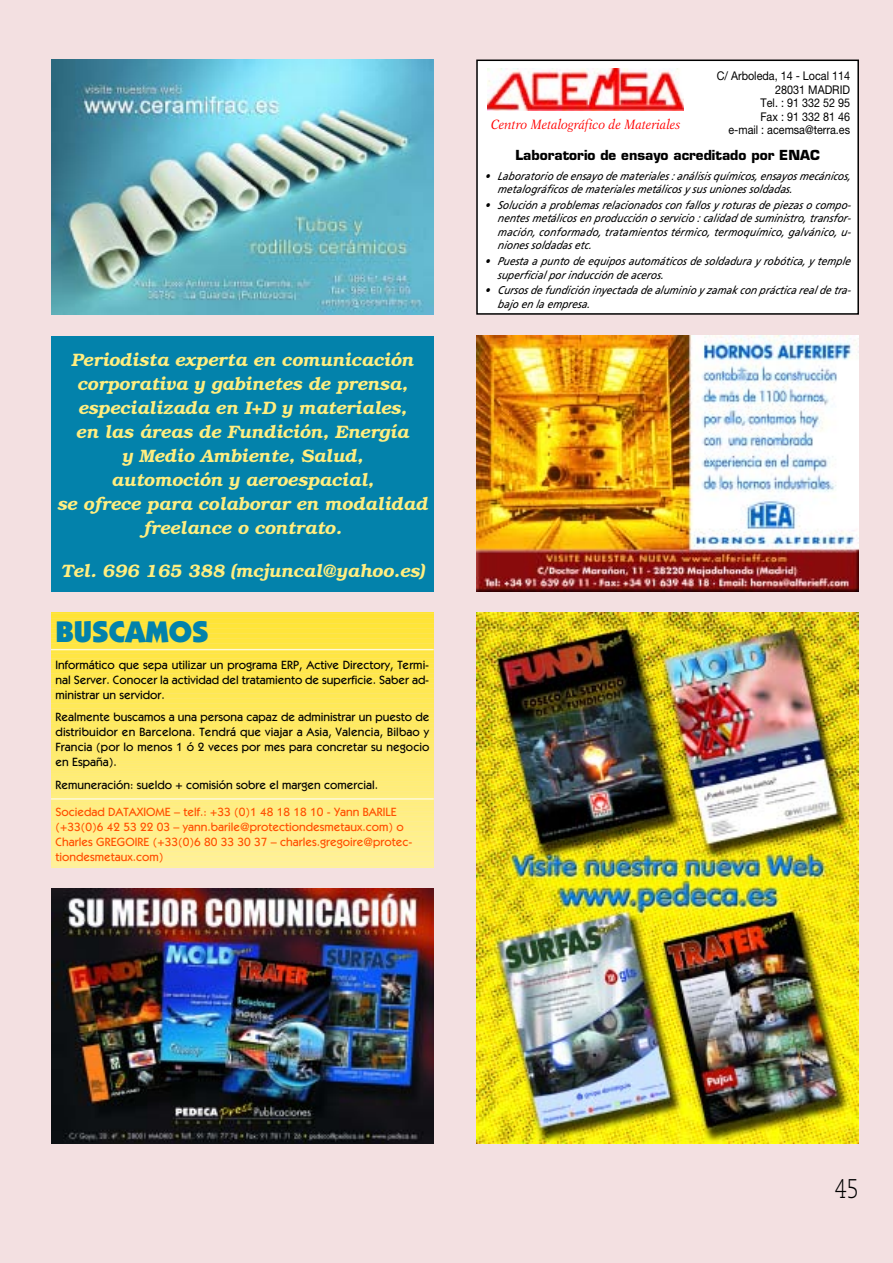
<style>
.page{position:relative;width:893px;height:1263px;background:#f3e0e1}
.page>*{position:absolute;margin:0;border:0;box-sizing:border-box;transform-origin:0 0}
.t1{font:900 30px "Itc Kabel";color:#0382ab}
.t2{font:300 27px "Caecilia";color:#000;scale:.8 1}
.t3{font:italic 600 18px/24px "Bookman";color:#ffee80;text-align:center}
.t4{font:700 13.5px "Eurostile";color:#000}
.t5{font:italic 13.5px "New Aster";color:#f00;scale:.9 1}
.t6{font:500 12px/15px "Itc Kabel";color:#000;text-align:justify}
.t7{font:500 12px/15px "Itc Kabel";color:#ff4e00}
.t8{font:12px/13.5px "Helvetica Neue";color:#000;text-align:right;scale:.9 1}
.t9{font:italic 11.25px/13.5px "Frutiger";color:#000;scale:.9 1}
</style>
<div class="page">
<div style="left:477px;top:60px;width:381px;height:254px;background:#fff"></div>
<img style="left:488px;top:68px;width:196px;height:43px">
<div style="left:476px;top:60px;width:383px;height:255px;border:2px solid #000"></div>
<img style="left:51px;top:60px;width:383px;height:255px">
<img style="left:476px;top:336px;width:383px;height:255px">
<img style="left:51px;top:889px;width:383px;height:255px">
<img style="left:476px;top:612px;width:383px;height:532px">
<div style="left:51px;top:336px;width:383px;height:255px;background:#0382ab"></div>
<hr style="left:51px;top:863px;width:383px;height:4px;background:#fff198">
<hr style="left:51px;top:861px;width:383px;height:3px;background:#fff197">
<hr style="left:51px;top:858px;width:383px;height:4px;background:#fff196">
<hr style="left:51px;top:856px;width:383px;height:3px;background:#fff195">
<hr style="left:51px;top:853px;width:383px;height:4px;background:#fff194">
<hr style="left:51px;top:851px;width:383px;height:3px;background:#fff193">
<hr style="left:51px;top:848px;width:383px;height:4px;background:#fff092">
<hr style="left:51px;top:846px;width:383px;height:3px;background:#fff091">
<hr style="left:51px;top:843px;width:383px;height:4px;background:#fff090">
<hr style="left:51px;top:841px;width:383px;height:3px;background:#fff08f">
<hr style="left:51px;top:838px;width:383px;height:4px;background:#fff08e">
<hr style="left:51px;top:836px;width:383px;height:3px;background:#fff08d">
<hr style="left:51px;top:833px;width:383px;height:4px;background:#fff08c">
<hr style="left:51px;top:831px;width:383px;height:3px;background:#fff08b">
<hr style="left:51px;top:828px;width:383px;height:4px;background:#ffef8a">
<hr style="left:51px;top:826px;width:383px;height:3px;background:#ffef89">
<hr style="left:51px;top:823px;width:383px;height:4px;background:#ffef88">
<hr style="left:51px;top:821px;width:383px;height:3px;background:#ffef87">
<hr style="left:51px;top:818px;width:383px;height:4px;background:#ffef86">
<hr style="left:51px;top:816px;width:383px;height:3px;background:#ffef85">
<hr style="left:51px;top:813px;width:383px;height:4px;background:#ffef84">
<hr style="left:51px;top:811px;width:383px;height:3px;background:#ffef83">
<hr style="left:51px;top:808px;width:383px;height:4px;background:#ffee82">
<hr style="left:51px;top:806px;width:383px;height:3px;background:#ffee81">
<hr style="left:51px;top:803px;width:383px;height:4px;background:#ffee80">
<hr style="left:51px;top:801px;width:383px;height:3px;background:#ffee7f">
<svg style="left:51px;top:799px;width:383px;height:2px"></svg>
<hr style="left:51px;top:796px;width:383px;height:3px;background:#ffee7d">
<hr style="left:51px;top:793px;width:383px;height:4px;background:#ffee7c">
<hr style="left:51px;top:791px;width:383px;height:3px;background:#ffed7b">
<hr style="left:51px;top:788px;width:383px;height:4px;background:#ffed7a">
<hr style="left:51px;top:786px;width:383px;height:3px;background:#ffed79">
<hr style="left:51px;top:783px;width:383px;height:4px;background:#ffed78">
<hr style="left:51px;top:781px;width:383px;height:3px;background:#ffed77">
<hr style="left:51px;top:778px;width:383px;height:4px;background:#ffed76">
<hr style="left:51px;top:776px;width:383px;height:3px;background:#ffed75">
<hr style="left:51px;top:773px;width:383px;height:4px;background:#ffed74">
<hr style="left:51px;top:771px;width:383px;height:3px;background:#ffec73">
<hr style="left:51px;top:768px;width:383px;height:4px;background:#ffec72">
<hr style="left:51px;top:766px;width:383px;height:3px;background:#ffec71">
<hr style="left:51px;top:763px;width:383px;height:4px;background:#ffec70">
<hr style="left:51px;top:761px;width:383px;height:3px;background:#ffec6f">
<hr style="left:51px;top:758px;width:383px;height:4px;background:#ffec6e">
<hr style="left:51px;top:756px;width:383px;height:3px;background:#ffec6d">
<hr style="left:51px;top:753px;width:383px;height:4px;background:#ffec6c">
<hr style="left:51px;top:751px;width:383px;height:3px;background:#ffeb6b">
<hr style="left:51px;top:748px;width:383px;height:4px;background:#ffeb6a">
<hr style="left:51px;top:746px;width:383px;height:3px;background:#ffeb69">
<hr style="left:51px;top:743px;width:383px;height:4px;background:#ffeb68">
<hr style="left:51px;top:741px;width:383px;height:3px;background:#ffeb67">
<hr style="left:51px;top:738px;width:383px;height:4px;background:#ffeb66">
<hr style="left:51px;top:736px;width:383px;height:3px;background:#ffeb65">
<hr style="left:51px;top:733px;width:383px;height:4px;background:#ffea64">
<hr style="left:51px;top:731px;width:383px;height:3px;background:#ffea63">
<hr style="left:51px;top:728px;width:383px;height:3px;background:#ffea62">
<hr style="left:51px;top:726px;width:383px;height:3px;background:#ffea61">
<hr style="left:51px;top:723px;width:383px;height:3px;background:#ffea60">
<hr style="left:51px;top:721px;width:383px;height:3px;background:#ffea5f">
<hr style="left:51px;top:718px;width:383px;height:3px;background:#ffea5e">
<hr style="left:51px;top:716px;width:383px;height:3px;background:#ffea5d">
<hr style="left:51px;top:713px;width:383px;height:3px;background:#ffe95c">
<hr style="left:51px;top:711px;width:383px;height:3px;background:#ffe95b">
<hr style="left:51px;top:708px;width:383px;height:3px;background:#ffe95a">
<hr style="left:51px;top:706px;width:383px;height:3px;background:#ffe959">
<hr style="left:51px;top:703px;width:383px;height:3px;background:#ffe958">
<hr style="left:51px;top:701px;width:383px;height:3px;background:#ffe957">
<hr style="left:51px;top:698px;width:383px;height:3px;background:#ffe956">
<hr style="left:51px;top:696px;width:383px;height:3px;background:#ffe955">
<hr style="left:51px;top:693px;width:383px;height:3px;background:#ffe854">
<hr style="left:51px;top:691px;width:383px;height:3px;background:#ffe853">
<hr style="left:51px;top:688px;width:383px;height:3px;background:#ffe852">
<hr style="left:51px;top:686px;width:383px;height:3px;background:#ffe851">
<hr style="left:51px;top:683px;width:383px;height:3px;background:#ffe850">
<hr style="left:51px;top:681px;width:383px;height:3px;background:#ffe84f">
<hr style="left:51px;top:678px;width:383px;height:3px;background:#ffe84e">
<hr style="left:51px;top:676px;width:383px;height:3px;background:#ffe84d">
<hr style="left:51px;top:673px;width:383px;height:3px;background:#ffe74c">
<svg style="left:51px;top:671px;width:383px;height:3px"></svg>
<hr style="left:51px;top:668px;width:383px;height:3px;background:#ffe74a">
<svg style="left:51px;top:666px;width:383px;height:3px"></svg>
<hr style="left:51px;top:663px;width:383px;height:3px;background:#ffe748">
<svg style="left:51px;top:661px;width:383px;height:3px"></svg>
<hr style="left:51px;top:658px;width:383px;height:3px;background:#ffe746">
<svg style="left:51px;top:656px;width:383px;height:3px"></svg>
<hr style="left:51px;top:653px;width:383px;height:3px;background:#ffe644">
<svg style="left:51px;top:651px;width:383px;height:3px"></svg>
<hr style="left:51px;top:648px;width:383px;height:3px;background:#ffe642">
<svg style="left:51px;top:646px;width:383px;height:3px"></svg>
<hr style="left:51px;top:643px;width:383px;height:3px;background:#ffe640">
<svg style="left:51px;top:641px;width:383px;height:3px"></svg>
<hr style="left:51px;top:638px;width:383px;height:3px;background:#ffe63e">
<svg style="left:51px;top:636px;width:383px;height:3px"></svg>
<hr style="left:51px;top:633px;width:383px;height:3px;background:#ffe53c">
<svg style="left:51px;top:631px;width:383px;height:3px"></svg>
<hr style="left:51px;top:628px;width:383px;height:3px;background:#ffe53a">
<svg style="left:51px;top:626px;width:383px;height:3px"></svg>
<hr style="left:51px;top:623px;width:383px;height:3px;background:#ffe538">
<svg style="left:51px;top:621px;width:383px;height:3px"></svg>
<hr style="left:51px;top:618px;width:383px;height:3px;background:#ffe436">
<svg style="left:51px;top:616px;width:383px;height:3px"></svg>
<hr style="left:51px;top:613px;width:383px;height:3px;background:#ffe434">
<hr style="left:51px;top:612px;width:383px;height:2px;background:#ffe433">
<hr style="left:51px;top:649px;width:383px;height:1px;background:#fff">
<hr style="left:51px;top:798px;width:383px;height:1px;background:#fff">
<p class="t3" style="left:57px;top:347px;width:372px">Periodista experta en comunicación corporativa y gabinetes de prensa, especializada en I+D y materiales,<br>en las áreas de Fundición, Energía<br>y Medio Ambiente, Salud,<br>automoción y aeroespacial,<br>se ofrece para colaborar en modalidad freelance o contrato.</p>
<p class="t3" style="left:61px;top:559px;width:365px">Tel. 696 165 388 (mcjuncal@yahoo.es)</p>
<p class="t1" style="left:56px;top:620px;width:155px">BUSCAMOS</p>
<p class="t6" style="left:56px;top:658px;width:375px">Informático que sepa utilizar un programa ERP, Active Directory, Termi&shy;nal Server. Conocer la actividad del tratamiento de superficie. Saber ad&shy;ministrar un servidor.</p>
<p class="t6" style="left:56px;top:711px;width:375px">Realmente buscamos a una persona capaz de administrar un puesto de distribuidor en Barcelona. Tendrá que viajar a Asia, Valencia, Bilbao y Francia (por lo menos 1 ó 2 veces por mes para concretar su negocio en España).</p>
<p class="t6" style="left:56px;top:778px;width:324px">Remuneración: sueldo + comisión sobre el margen comercial.</p>
<p class="t7" style="left:56px;top:805px;width:358px">Sociedad DATAXIOME – telf.: +33 (0)1 48 18 18 10 - Yann BARILE (+33(0)6 42 53 22 03 – yann.barile@protectiondesmetaux.com) o Charles GREGOIRE (+33(0)6 80 33 30 37 – charles.gregoire@protec&shy;tiondesmetaux.com)</p>
<p class="t8" style="left:717px;top:70px;width:150px">C/ Arboleda, 14 - Local 114<br>28031 MADRID<br>Tel. : 91 332 52 95<br>Fax : 91 332 81 46<br>e-mail : acemsa@terra.es</p>
<p class="t5" style="left:491px;top:119px;width:212px">Centro Metalográfico de Materiales</p>
<p class="t4" style="left:515px;top:150px;width:306px">Laboratorio de ensayo acreditado por ENAC</p>
<p class="t9" style="left:497px;top:170px;width:394px;text-indent:-13px">• Laboratorio de ensayo de materiales :análisis químicos, ensayos mecánicos, metalográficos de materiales metálicos y sus uniones soldadas.</p>
<p class="t9" style="left:497px;top:199px;width:396px;text-align:justify;text-indent:-13px">• Solución a p roblemas relacionados con fallos y roturas de p iezas o comp o&shy;nentes metálicos en p roducción o servicio : calidad de suministro, transfor&shy;mación, conformado, tratamientos térmico, termoquímico, galvánico, u&shy;niones soldadas etc.</p>
<p class="t9" style="left:497px;top:255px;width:396px;text-indent:-13px">• Puesta a p unto de equip os automáticos de soldadura y robótica, y temp le sup erficial p or inducción de aceros.</p>
<p class="t9" style="left:497px;top:284px;width:396px;text-indent:-13px">• Cursos de fundición inyectada de aluminio y zamak con p ráctica real de tra&shy;bajo en la emp resa.</p>
<p class="t2" style="left:835px;top:1177px;width:32px">45</p>
</div>
